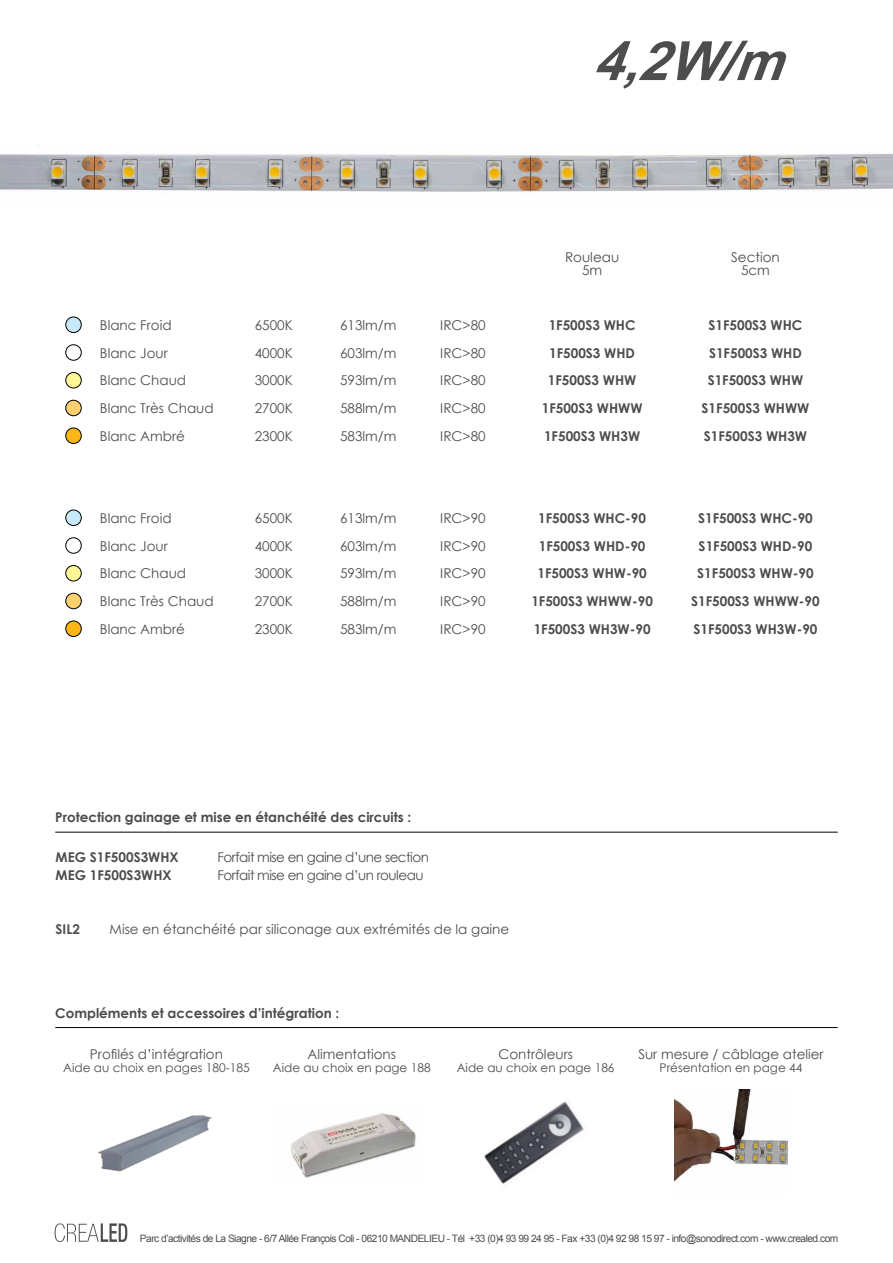
<style>
.page{position:relative;width:893px;height:1263px;background:#fff}
.page>*{position:absolute;margin:0;border:0;box-sizing:border-box;transform-origin:0 0}
.t1{font:italic 700 54.15px "Arial";color:#4d4d4f}
.t2{font:13.5px/13.5px "Century Gothic";color:#4d4d4f;text-align:center}
.t3{font:700 13.5px "Century Gothic";color:#4d4d4f}
.t4{font:13.5px "Century Gothic";letter-spacing:-.04em;color:#4d4d4f}
.t5{font:12px "Century Gothic";color:#4d4d4f}
.t6{font:10.2px "Arial";letter-spacing:-.05em;color:#4d4d4f}
</style>
<div class="page">
<svg style="left:55px;top:1223px;width:72px;height:19px"></svg>
<img style="left:98px;top:1115px;width:114px;height:57px">
<img style="left:291px;top:1113px;width:125px;height:65px">
<img style="left:484px;top:1101px;width:100px;height:83px">
<img style="left:674px;top:1090px;width:114px;height:92px">
<img style="left:0;top:145px;width:893px;height:48px">
<hr style="left:55px;top:832px;width:783px;height:1px;background:#000">
<hr style="left:55px;top:1027px;width:783px;height:1px;background:#000">
<div style="left:66px;top:317px;width:15px;height:15px;background:#c7eafb;border-radius:50%"></div>
<div style="left:66px;top:317px;width:15px;height:16px;border:1px solid #000;border-radius:50%"></div>
<div style="left:66px;top:345px;width:15px;height:15px;border:1px solid #000;border-radius:50%"></div>
<div style="left:66px;top:372px;width:15px;height:16px;background:#fff795;border-radius:50%"></div>
<div style="left:66px;top:372px;width:15px;height:16px;border:1px solid #000;border-radius:50%"></div>
<div style="left:66px;top:400px;width:15px;height:16px;background:#ffd16e;border-radius:50%"></div>
<div style="left:66px;top:400px;width:15px;height:16px;border:1px solid #000;border-radius:50%"></div>
<div style="left:66px;top:428px;width:15px;height:15px;background:#fdb714;border-radius:50%"></div>
<div style="left:66px;top:428px;width:15px;height:16px;border:1px solid #000;border-radius:50%"></div>
<div style="left:66px;top:510px;width:15px;height:15px;background:#c7eafb;border-radius:50%"></div>
<div style="left:66px;top:510px;width:15px;height:16px;border:1px solid #000;border-radius:50%"></div>
<div style="left:66px;top:538px;width:15px;height:15px;border:1px solid #000;border-radius:50%"></div>
<div style="left:66px;top:565px;width:15px;height:16px;background:#fff795;border-radius:50%"></div>
<div style="left:66px;top:565px;width:15px;height:16px;border:1px solid #000;border-radius:50%"></div>
<div style="left:66px;top:593px;width:15px;height:16px;background:#ffd16e;border-radius:50%"></div>
<div style="left:66px;top:593px;width:15px;height:16px;border:1px solid #000;border-radius:50%"></div>
<div style="left:66px;top:621px;width:15px;height:15px;background:#fdb714;border-radius:50%"></div>
<div style="left:66px;top:621px;width:15px;height:16px;border:1px solid #000;border-radius:50%"></div>
<h1 class="t1" style="left:592px;top:25px;width:218px">4,2W/m</h1>
<p class="t2" style="left:565px;top:250px;width:56px">Rouleau<br>5m</p>
<p class="t2" style="left:731px;top:250px;width:50px">Section<br>5cm</p>
<p class="t2" style="left:100px;top:318px;width:73px">Blanc Froid</p>
<p class="t2" style="left:255px;top:318px;width:39px">6500K</p>
<p class="t2" style="left:340px;top:318px;width:58px">613lm/m</p>
<p class="t2" style="left:440px;top:318px;width:47px">IRC&gt;80</p>
<p class="t3" style="left:549px;top:315px;width:88px">1F500S3 WHC</p>
<p class="t3" style="left:708px;top:315px;width:95px">S1F500S3 WHC</p>
<p class="t2" style="left:100px;top:346px;width:69px">Blanc Jour</p>
<p class="t2" style="left:255px;top:346px;width:39px">4000K</p>
<p class="t2" style="left:340px;top:346px;width:58px">603lm/m</p>
<p class="t2" style="left:440px;top:346px;width:47px">IRC&gt;80</p>
<p class="t3" style="left:549px;top:342px;width:87px">1F500S3 WHD</p>
<p class="t3" style="left:709px;top:342px;width:94px">S1F500S3 WHD</p>
<p class="t2" style="left:100px;top:373px;width:88px">Blanc Chaud</p>
<p class="t2" style="left:255px;top:373px;width:39px">3000K</p>
<p class="t2" style="left:340px;top:373px;width:58px">593lm/m</p>
<p class="t2" style="left:440px;top:373px;width:47px">IRC&gt;80</p>
<p class="t3" style="left:548px;top:370px;width:90px">1F500S3 WHW</p>
<p class="t3" style="left:708px;top:370px;width:97px">S1F500S3 WHW</p>
<p class="t2" style="left:100px;top:401px;width:115px">Blanc Très Chaud</p>
<p class="t2" style="left:255px;top:401px;width:39px">2700K</p>
<p class="t2" style="left:340px;top:401px;width:58px">588lm/m</p>
<p class="t2" style="left:440px;top:401px;width:47px">IRC&gt;80</p>
<p class="t3" style="left:542px;top:398px;width:102px">1F500S3 WHWW</p>
<p class="t3" style="left:702px;top:398px;width:109px">S1F500S3 WHWW</p>
<p class="t2" style="left:100px;top:429px;width:87px">Blanc Ambré</p>
<p class="t2" style="left:255px;top:429px;width:39px">2300K</p>
<p class="t2" style="left:340px;top:429px;width:58px">583lm/m</p>
<p class="t2" style="left:440px;top:429px;width:47px">IRC&gt;80</p>
<p class="t3" style="left:544px;top:426px;width:98px">1F500S3 WH3W</p>
<p class="t3" style="left:704px;top:426px;width:105px">S1F500S3 WH3W</p>
<p class="t2" style="left:100px;top:511px;width:73px">Blanc Froid</p>
<p class="t2" style="left:255px;top:511px;width:39px">6500K</p>
<p class="t2" style="left:340px;top:511px;width:58px">613lm/m</p>
<p class="t2" style="left:440px;top:511px;width:47px">IRC&gt;90</p>
<p class="t3" style="left:538px;top:508px;width:109px">1F500S3 WHC-90</p>
<p class="t3" style="left:698px;top:508px;width:116px">S1F500S3 WHC-90</p>
<p class="t2" style="left:100px;top:539px;width:69px">Blanc Jour</p>
<p class="t2" style="left:255px;top:539px;width:39px">4000K</p>
<p class="t2" style="left:340px;top:539px;width:58px">603lm/m</p>
<p class="t2" style="left:440px;top:539px;width:47px">IRC&gt;90</p>
<p class="t3" style="left:539px;top:535px;width:108px">1F500S3 WHD-90</p>
<p class="t3" style="left:699px;top:535px;width:115px">S1F500S3 WHD-90</p>
<p class="t2" style="left:100px;top:566px;width:88px">Blanc Chaud</p>
<p class="t2" style="left:255px;top:566px;width:39px">3000K</p>
<p class="t2" style="left:340px;top:566px;width:58px">593lm/m</p>
<p class="t2" style="left:440px;top:566px;width:47px">IRC&gt;90</p>
<p class="t3" style="left:537px;top:563px;width:111px">1F500S3 WHW-90</p>
<p class="t3" style="left:697px;top:563px;width:118px">S1F500S3 WHW-90</p>
<p class="t2" style="left:100px;top:594px;width:115px">Blanc Très Chaud</p>
<p class="t2" style="left:255px;top:594px;width:39px">2700K</p>
<p class="t2" style="left:340px;top:594px;width:58px">588lm/m</p>
<p class="t2" style="left:440px;top:594px;width:47px">IRC&gt;90</p>
<p class="t3" style="left:531px;top:591px;width:123px">1F500S3 WHWW-90</p>
<p class="t3" style="left:691px;top:591px;width:130px">S1F500S3 WHWW-90</p>
<p class="t2" style="left:100px;top:622px;width:87px">Blanc Ambré</p>
<p class="t2" style="left:255px;top:622px;width:39px">2300K</p>
<p class="t2" style="left:340px;top:622px;width:58px">583lm/m</p>
<p class="t2" style="left:440px;top:622px;width:47px">IRC&gt;90</p>
<p class="t3" style="left:534px;top:619px;width:118px">1F500S3 WH3W-90</p>
<p class="t3" style="left:693px;top:619px;width:125px">S1F500S3 WH3W-90</p>
<p class="t3" style="left:55px;top:807px;width:358px">Protection gainage et mise en étanchéité des circuits :</p>
<p class="t3" style="left:56px;top:847px;width:125px">MEG S1F500S3WHX</p>
<p class="t4" style="left:218px;top:848px;width:213px">Forfait mise en gaine d’une section</p>
<p class="t3" style="left:56px;top:865px;width:118px">MEG 1F500S3WHX</p>
<p class="t4" style="left:218px;top:866px;width:207px">Forfait mise en gaine d’un rouleau</p>
<p class="t3" style="left:56px;top:919px;width:26px">SIL2</p>
<p class="t2" style="left:110px;top:922px;width:401px">Mise en étanchéité par siliconage aux extrémités de la gaine</p>
<p class="t3" style="left:55px;top:1002px;width:286px">Compléments et accessoires d’intégration :</p>
<p class="t2" style="left:90px;top:1047px;width:134px">Profilés d’intégration</p>
<p class="t5" style="left:63px;top:1059px;width:188px">Aide au choix en pages 180-185</p>
<p class="t2" style="left:308px;top:1047px;width:90px">Alimentations</p>
<p class="t5" style="left:273px;top:1059px;width:159px">Aide au choix en page 188</p>
<p class="t2" style="left:498px;top:1047px;width:76px">Contrôleurs</p>
<p class="t5" style="left:457px;top:1059px;width:159px">Aide au choix en page 186</p>
<p class="t2" style="left:638px;top:1047px;width:187px">Sur mesure / câblage atelier</p>
<p class="t5" style="left:660px;top:1059px;width:144px">Présentation en page 44</p>
<p class="t6" style="left:140px;top:1232px;width:700px">Parc d’activités de La Siagne - 6/7 Allée François Coli - 06210 MANDELIEU - Tél +33 (0)4 93 99 24 95 - Fax +33 (0)4 92 98 15 97 - info@sonodirect.com - www.crealed.com</p>
</div>
